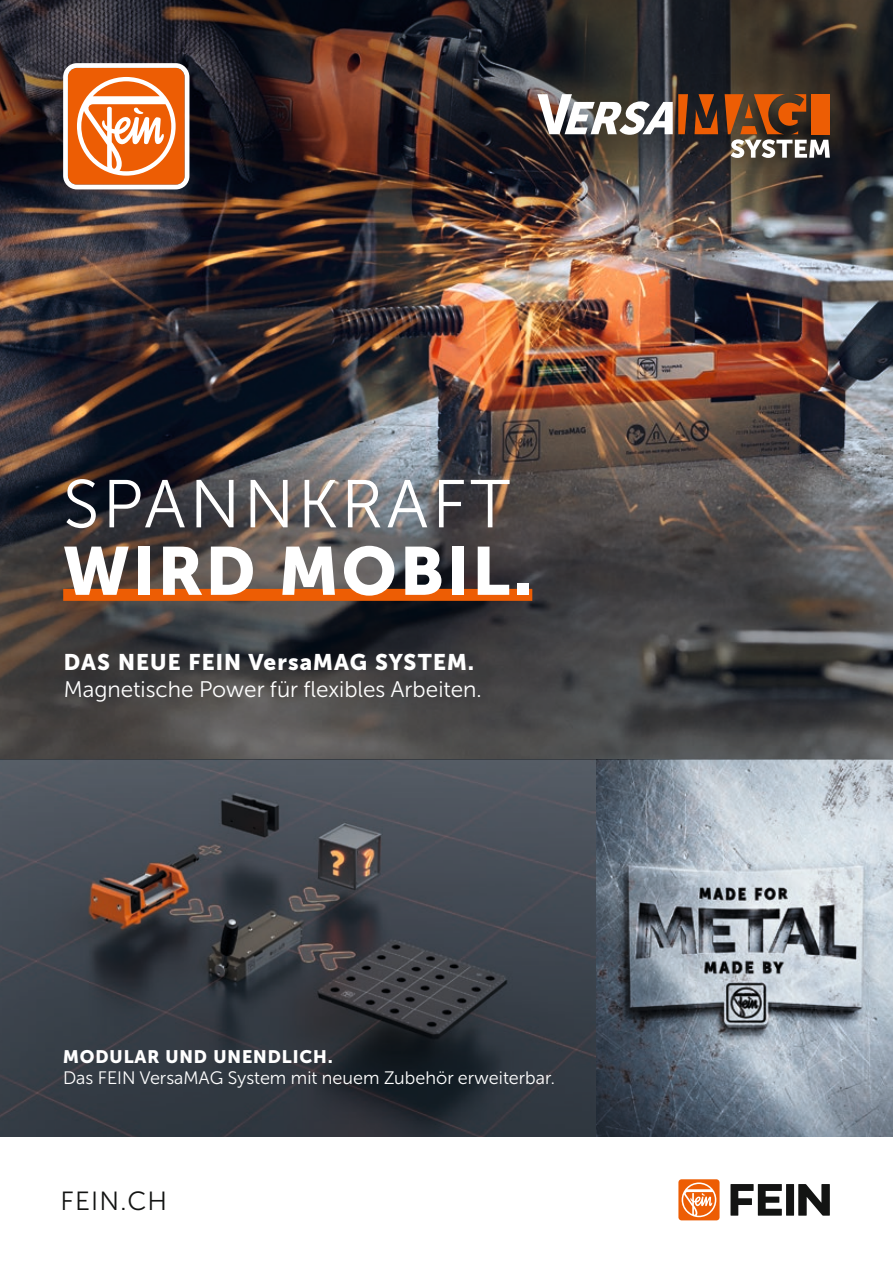
<style>
.page{position:relative;width:893px;height:1263px;background:#fff}
.page>*{position:absolute;margin:0;border:0;box-sizing:border-box;transform-origin:0 0}
.t1{font:300 67.5px "FEIN Corporate";letter-spacing:.05em;color:#fff}
.t2{font:700 67.5px "FEIN Corporate";letter-spacing:.05em;color:#fff}
.t3{font:300 26.25px "FEIN Corporate";letter-spacing:.05em;color:#131413}
.t4{font:300 22.5px "FEIN Corporate";color:#fff}
.t5{font:700 22.5px "FEIN Corporate";letter-spacing:.05em;color:#fff}
.t6{font:300 18px "FEIN Corporate";color:#fff}
.t7{font:700 18px "FEIN Corporate";letter-spacing:.05em;color:#fff}
</style>
<div class="page">
<img style="left:0;top:221px;width:893px;height:916px">
<svg style="left:0;top:455px;width:893px;height:304px;background:#4a4748"></svg>
<img style="left:0;top:0;width:893px;height:221px">
<div style="left:63px;top:589px;width:469px;height:12px;background:#ed5d04"></div>
<svg style="left:537px;top:94px;width:151px;height:41px"></svg>
<svg style="left:694px;top:94px;width:24px;height:40px"></svg>
<svg style="left:725px;top:94px;width:105px;height:64px;background:#935e3a"></svg>
<svg style="left:63px;top:63px;width:126px;height:126px"></svg>
<div style="left:678px;top:1179px;width:41px;height:41px;background:#ed5d04;border-radius:3px"></div>
<svg style="left:682px;top:1182px;width:34px;height:35px"></svg>
<svg style="left:730px;top:1184px;width:52px;height:32px"></svg>
<div style="left:786px;top:1184px;width:8px;height:32px;background:#131413"></div>
<svg style="left:798px;top:1184px;width:32px;height:32px"></svg>
<h1 class="t1" style="left:63px;top:468px;width:449px">SPANNKRAFT</h1>
<h1 class="t2" style="left:63px;top:533px;width:471px">WIRD MOBIL.</h1>
<p class="t5" style="left:64px;top:649px;width:412px">DAS NEUE FEIN VersaMAG SYSTEM.</p>
<p class="t4" style="left:64px;top:677px;width:419px">Magnetische Power für flexibles Arbeiten.</p>
<p class="t7" style="left:63px;top:1046px;width:271px">MODULAR UND UNENDLICH.</p>
<p class="t6" style="left:63px;top:1068px;width:493px">Das FEIN VersaMAG System mit neuem Zubehör erweiterbar.</p>
<h2 class="t3" style="left:60px;top:1186px;width:108px">FEIN.CH</h2>
</div>
